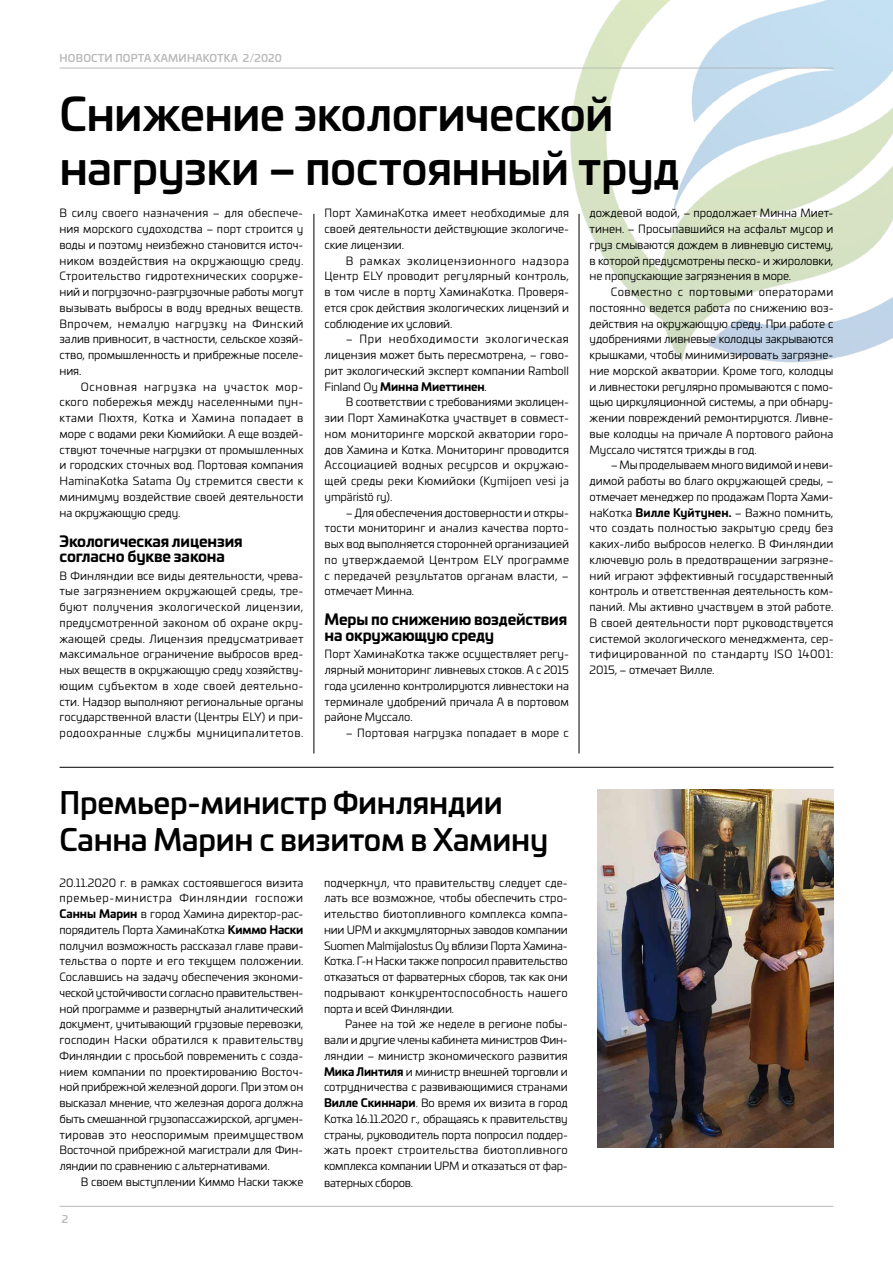
<style>
.page{position:relative;width:893px;height:1263px;background:#fff}
.page>*{position:absolute;margin:0;border:0;box-sizing:border-box;transform-origin:0 0}
.t1{font:500 45px/54px "Univia Pro";letter-spacing:-.015em;color:#000}
.t2{font:500 30px/37.5px "Univia Pro";letter-spacing:-.01em;color:#000}
.t3{font:700 15px/15.8px "Univia Pro";letter-spacing:-.01em;color:#000}
.t4{font:11.25px/15.8px "Univia Pro";letter-spacing:-.005em;color:#000;text-align:justify}
.t5{font:11.25px "Univia Pro";letter-spacing:.02em;color:#000}
.t6{font:500 10.5px "Univia Pro";letter-spacing:.02em;color:#b9b8b8}
.t7{font:500 10.5px "Univia Pro";color:#b9babc}
.s1{color:#b9babc}
.s2{font-weight:700}
</style>
<div class="page">
<hr style="left:60px;top:1206px;width:773px;height:1px;background:#b9babc">
<hr style="left:60px;top:68px;width:773px;height:1px;background:#b9babc">
<img style="left:563px;top:0;width:330px;height:369px">
<hr style="left:579px;top:214px;width:1px;height:539px;background:#000">
<hr style="left:314px;top:214px;width:1px;height:539px;background:#000">
<hr style="left:60px;top:767px;width:773px;height:1px;background:#000">
<img style="left:598px;top:790px;width:235px;height:358px">
<p class="t6" style="left:60px;top:50px;width:224px">НОВОСТИ ПОРТА ХАМИНАКОТКА <span class="s1">2/2020</span></p>
<h1 class="t1" style="left:60px;top:85px;width:622px">Снижение экологической нагрузки – постоянный труд</h1>
<p class="t4" style="left:60px;top:205px;width:246px">В силу своего назначения – для обеспече&shy;ния морского судоходства – порт строится у воды и поэтому неизбежно становится источ&shy;ником воздействия на окружающую среду.<br>Строительство гидротехнических сооруже&shy;ний и погрузочно-разгрузочные работы могут вызывать выбросы в воду вредных веществ.<br>Впрочем, немалую нагрузку на Финский залив привносит, в частности, сельское хозяй&shy;ство, промышленность и прибрежные поселе&shy;ния.</p>
<p class="t4" style="left:60px;top:378px;width:245px;text-indent:21px">Основная нагрузка на участок мор&shy;ского побережья между населенными пун&shy;ктами Пюхтя, Котка и Хамина попадает в море с водами реки Кюмийоки. А еще воздей&shy;ствуют точечные нагрузки от промышленных и городских сточных вод. Портовая компания HaminaKotka Satama Oy стремится свести к минимуму воздействие своей деятельности на окружающую среду.</p>
<h3 class="t3" style="left:60px;top:532px;width:185px">Экологическая лицензия согласно букве закона</h3>
<p class="t4" style="left:60px;top:567px;width:246px">В Финляндии все виды деятельности, чрева&shy;тые загрязнением окружающей среды, тре&shy;буют получения экологической лицензии, предусмотренной законом об охране окру&shy;жающей среды. Лицензия предусматривает максимальное ограничение выбросов вред&shy;ных веществ в окружающую среду хозяйству&shy;ющим субъектом в ходе своей деятельно&shy;сти. Надзор выполняют региональные органы государственной власти (Центры ELY) и при&shy;родоохранные службы муниципалитетов.</p>
<p class="t4" style="left:325px;top:205px;width:246px">Порт ХаминаКотка имеет необходимые для своей деятельности действующие экологиче&shy;ские лицензии.</p>
<p class="t4" style="left:325px;top:252px;width:246px;text-indent:21px">В рамках эколицензионного надзора Центр ELY проводит регулярный контроль, в том числе в порту ХаминаКотка. Проверя&shy;ется срок действия экологических лицензий и соблюдение их условий.</p>
<p class="t4" style="left:325px;top:331px;width:246px;text-indent:21px">– При необходимости экологическая лицензия может быть пересмотрена, – гово&shy;рит экологический эксперт компании Ramboll Finland Oy <span class="s2">Минна Миеттинен</span>.</p>
<p class="t4" style="left:325px;top:394px;width:246px;text-indent:21px">В соответствии с требованиями эколицен&shy;зии Порт ХаминаКотка участвует в совмест&shy;ном мониторинге морской акватории горо&shy;дов Хамина и Котка. Мониторинг проводится Ассоциацией водных ресурсов и окружаю&shy;щей среды реки Кюмийоки (Kymijoen vesi ja ympäristö ry).</p>
<p class="t4" style="left:325px;top:504px;width:246px;text-indent:21px">– Для обеспечения достоверности и откры&shy;тости мониторинг и анализ качества порто&shy;вых вод выполняется сторонней организацией по утверждаемой Центром ELY программе с передачей результатов органам власти, – отмечает Минна.</p>
<h3 class="t3" style="left:325px;top:611px;width:244px">Меры по снижению воздействия на окружающую среду</h3>
<p class="t4" style="left:325px;top:646px;width:246px">Порт ХаминаКотка также осуществляет регу&shy;лярный мониторинг ливневых стоков. А с 2015 года усиленно контролируются ливнестоки на терминале удобрений причала А в портовом районе Муссало.</p>
<p class="t5" style="left:346px;top:725px;width:225px">– Портовая нагрузка попадает в море с</p>
<p class="t4" style="left:590px;top:205px;width:245px">дождевой водой, – продолжает Минна Миет&shy;тинен. – Просыпавшийся на асфальт мусор и груз смываются дождем в ливневую систему, в которой предусмотрены песко- и жироловки, не пропускающие загрязнения в море.</p>
<p class="t4" style="left:590px;top:284px;width:245px;text-indent:21px">Совместно с портовыми операторами постоянно ведется работа по снижению воз&shy;действия на окружающую среду. При работе с удобрениями ливневые колодцы закрываются крышками, чтобы минимизировать загрязне&shy;ние морской акватории. Кроме того, колодцы и ливнестоки регулярно промываются с помо&shy;щью циркуляционной системы, а при обнару&shy;жении повреждений ремонтируются. Ливне&shy;вые колодцы на причале А портового района Муссало чистятся трижды в год.</p>
<p class="t4" style="left:590px;top:457px;width:245px;text-indent:21px">– Мы проделываем много видимой и неви&shy;димой работы во благо окружающей среды, – отмечает менеджер по продажам Порта Хами&shy;наКотка <span class="s2">Вилле Куйтунен.</span> – Важно помнить, что создать полностью закрытую среду без каких-либо выбросов нелегко. В Финляндии ключевую роль в предотвращении загрязне&shy;ний играют эффективный государственный контроль и ответственная деятельность ком&shy;паний. Мы активно участвуем в этой работе.<br>В своей деятельности порт руководствуется системой экологического менеджмента, сер&shy;тифицированной по стандарту ISO 14001:<br>2015, – отмечает Вилле.</p>
<h2 class="t2" style="left:60px;top:782px;width:490px">Премьер-министр Финляндии<br>Санна Марин с визитом в Хамину</h2>
<p class="t4" style="left:60px;top:874px;width:245px">20.11.2020 г. в рамках состоявшегося визита премьер-министра Финляндии госпожи <span class="s2">Санны Марин</span> в город Хамина директор-рас&shy;порядитель Порта ХаминаКотка <span class="s2">Киммо Наски </span>получил возможность рассказал главе прави&shy;тельства о порте и его текущем положении.<br>Сославшись на задачу обеспечения экономи&shy;ческой устойчивости согласно правительствен&shy;ной программе и развернутый аналитический документ, учитывающий грузовые перевозки, господин Наски обратился к правительству Финляндии с просьбой повременить с созда&shy;нием компании по проектированию Восточ&shy;ной прибрежной железной дороги. При этом он высказал мнение, что железная дорога должна быть смешанной грузопассажирской, аргумен&shy;тировав это неоспоримым преимуществом Восточной прибрежной магистрали для Фин&shy;ляндии по сравнению с альтернативами.</p>
<p class="t4" style="left:81px;top:1173px;width:224px">В своем выступлении Киммо Наски также</p>
<p class="t4" style="left:324px;top:874px;width:245px">подчеркнул, что правительству следует сде&shy;лать все возможное, чтобы обеспечить стро&shy;ительство биотопливного комплекса компа&shy;нии UPM и аккумуляторных заводов компании Suomen Malmijalostus Oy вблизи Порта Хамина-Котка. Г-н Наски также попросил правительство отказаться от фарватерных сборов, так как они подрывают конкурентоспособность нашего порта и всей Финляндии.</p>
<p class="t4" style="left:324px;top:1016px;width:245px;text-indent:21px">Ранее на той же неделе в регионе побы&shy;вали и другие члены кабинета министров Фин&shy;ляндии – министр экономического развития <span class="s2">Мика Линтиля</span> и министр внешней торговли и сотрудничества с развивающимися странами <span class="s2">Вилле Скиннари</span>. Во время их визита в город Котка 16.11.2020 г., обращаясь к правительству страны, руководитель порта попросил поддер&shy;жать проект строительства биотопливного комплекса компании UPM и отказаться от фар&shy;ватерных сборов.</p>
<p class="t7" style="left:62px;top:1211px;width:8px">2</p>
</div>
